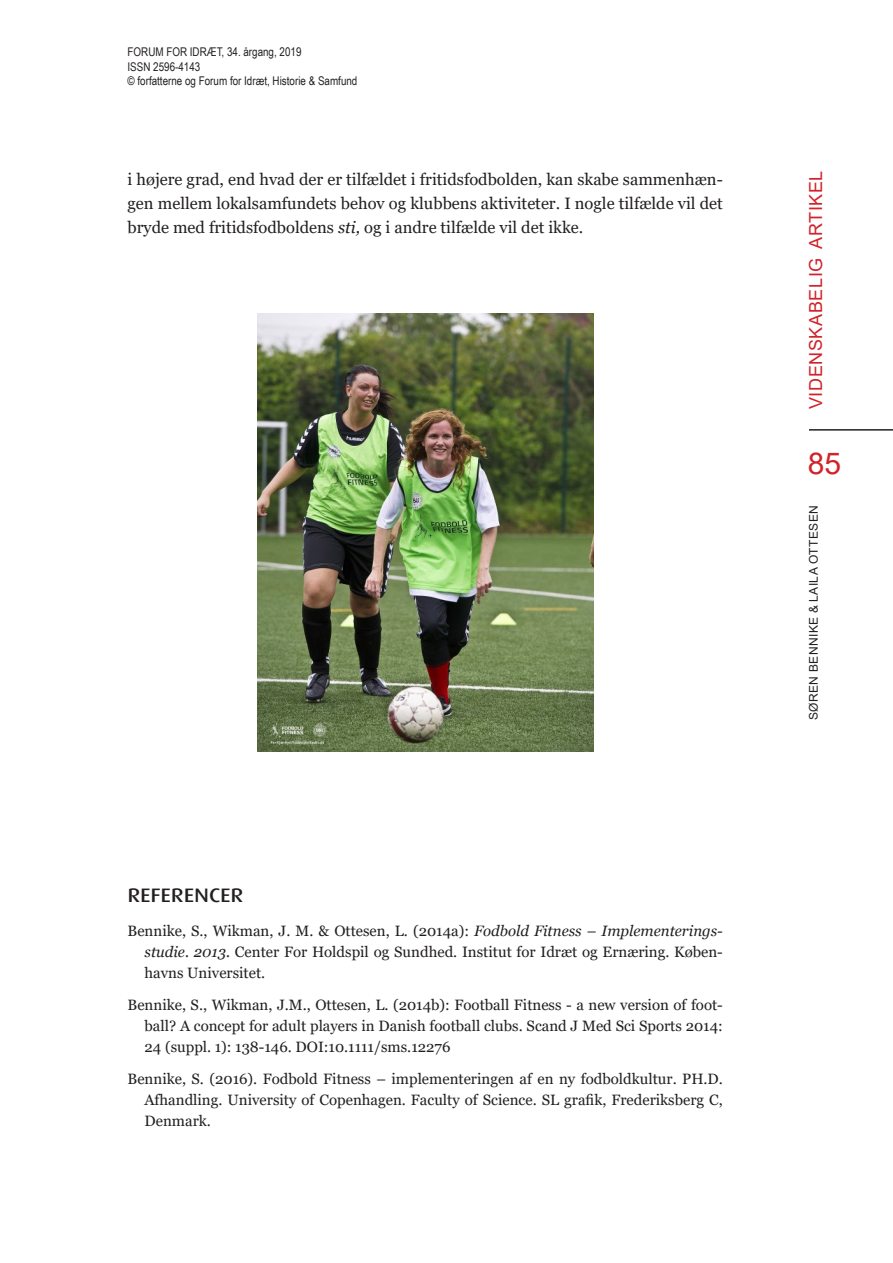
<style>
.page{position:relative;width:893px;height:1263px;background:#fff}
.page>*{position:absolute;margin:0;border:0;box-sizing:border-box;transform-origin:0 0}
.t1{font:30px "Arial";color:#d1232a}
._2_Under{font:500 19.5px "Dax Wide";letter-spacing:.015em;color:#231f20}
.t2{font:18px "Arial";letter-spacing:.035em;color:#d1232a}
.Brødtekst{font:16.5px/24px "Georgia";color:#231f20;text-align:justify}
.Litteratur{font:15px/21px "Georgia";color:#231f20;text-align:justify}
.t3{font:12px/14.4px "Arial Narrow";color:#231f20}
.t4{font:12px "Arial";letter-spacing:.035em;color:#231f20}
.s1{font-style:italic}
</style>
<div class="page">
<hr style="left:809px;top:429px;width:84px;height:2px;background:#231f20">
<img style="left:257px;top:313px;width:336px;height:439px">
<p class="t3" style="left:128px;top:44px;width:231px">FORUM FOR IDRÆT, 34. årgang, 2019<br>ISSN 2596-4143<br>© forfatterne og Forum for Idræt, Historie &amp; Samfund</p>
<p class="Brødtekst" style="left:128px;top:167px;width:597px">i højere grad, end hvad der er tilfældet i fritidsfodbolden, kan skabe sammenhæn&shy;gen mellem lokalsamfundets behov og klubbens aktiviteter. I nogle tilfælde vil det bryde med fritidsfodboldens <span class="s1">sti,</span> og i andre tilfælde vil det ikke.</p>
<p class="_2_Under" style="left:128px;top:884px;width:117px">REFERENCER</p>
<p class="Litteratur" style="left:145px;top:921px;width:580px;text-indent:-17px">Bennike, S., Wikman, J. M. &amp; Ottesen, L. (2014a): <span class="s1">Fodbold Fitness – Implementerings&shy;studie. 2013.</span> Center For Holdspil og Sundhed. Institut for Idræt og Ernæring. Køben&shy;havns Universitet.</p>
<p class="Litteratur" style="left:145px;top:995px;width:580px;text-indent:-17px">Bennike, S., Wikman, J.M., Ottesen, L. (2014b): Football Fitness - a new version of foot&shy;ball? A concept for adult players in Danish football clubs. Scand J Med Sci Sports 2014:<br>24 (suppl. 1): 138-146. DOI:10.1111/sms.12276</p>
<p class="Litteratur" style="left:145px;top:1068px;width:580px;text-indent:-17px">Bennike, S. (2016). Fodbold Fitness – implementeringen af en ny fodboldkultur. PH.D.<br>Afhandling. University of Copenhagen. Faculty of Science. SL grafik, Frederiksberg C, Denmark.</p>
<p class="t2" style="left:803px;top:409px;width:240px;rotate:-90deg">VIDENSKABELIG ARTIKEL</p>
<h1 class="t1" style="left:808px;top:443px;width:35px">85</h1>
<p class="t4" style="left:805px;top:720px;width:217px;rotate:-90deg">SØREN BENNIKE &amp; LAILA OTTESEN</p>
</div>
